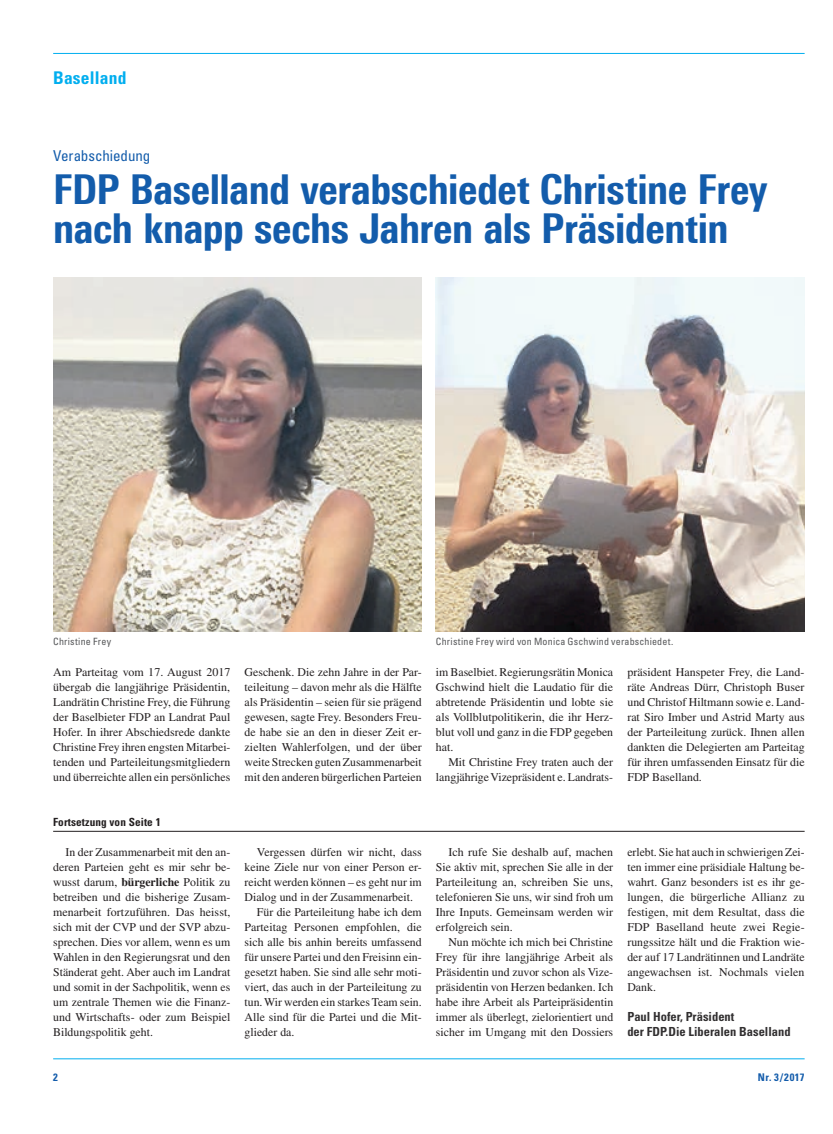
<style>
.page{position:relative;width:833px;height:1134px;background:#fff}
.page>*{position:absolute;margin:0;border:0;box-sizing:border-box;transform-origin:0 0}
.t1{font:800 41.25px/38.8px "Linotype Univers 720 Cn";letter-spacing:-.01em;color:#135cab}
.t2{font:700 condensed 17.5px "Univers LT Std";letter-spacing:.01em;color:#00aeef}
.t3{font:condensed 15px "Univers LT Std";letter-spacing:-.005em;color:#135cab}
.t4{font:700 condensed 12.5px/15px "Univers LT Std";color:#312f30}
.t5{font:11.88px/15px "Times LT Std";color:#231f20;text-align:justify}
.t6{font:700 condensed 11.25px "Univers LT Std";letter-spacing:.01em;color:#231f20}
.t7{font:700 condensed 10.62px "Univers LT Std";letter-spacing:.05em;color:#135cab}
.t8{font:condensed 10px "Univers LT Std";letter-spacing:.02em;color:#57585a}
.s1{font-weight:700}
</style>
<div class="page">
<hr style="left:53px;top:53px;width:751px;height:1px;background:#00aeef">
<hr style="left:53px;top:1058px;width:751px;height:1px;background:#00aeef">
<hr style="left:53px;top:831px;width:751px;height:1px;background:#231f20">
<img style="left:436px;top:277px;width:368px;height:355px">
<img style="left:53px;top:277px;width:369px;height:355px">
<h2 class="t2" style="left:53px;top:67px;width:75px">Baselland</h2>
<p class="t3" style="left:53px;top:147px;width:99px">Verabschiedung</p>
<h1 class="t1" style="left:53px;top:169px;width:716px">FDP Baselland verabschiedet Christine Frey nach knapp sechs Jahren als Präsidentin</h1>
<p class="t8" style="left:53px;top:635px;width:59px">Christine Frey</p>
<p class="t8" style="left:436px;top:635px;width:239px">Christine Frey wird von Monica Gschwind verabschiedet.</p>
<p class="t5" style="left:53px;top:664px;width:179px">Am Parteitag vom 17. August 2017 übergab die langjährige Präsidentin, Landrätin Christine Frey, die Führung der Baselbieter FDP an Landrat Paul Hofer. In ihrer Abschiedsrede dankte Christine Frey ihren engsten Mitarbei&shy;tenden und Parteileitungsmitgliedern und überreichte allen ein persönliches</p>
<p class="t5" style="left:244px;top:664px;width:179px">Geschenk. Die zehn Jahre in der Par&shy;teileitung – davon mehr als die Hälfte als Präsidentin – seien für sie prägend gewesen, sagte Frey. Besonders Freu&shy;de habe sie an den in dieser Zeit er&shy;zielten Wahlerfolgen, und der über weite Strecken guten Zusammenarbeit mit den anderen bürgerlichen Parteien</p>
<p class="t5" style="left:436px;top:664px;width:179px">im Baselbiet. Regierungsrätin Monica Gschwind hielt die Laudatio für die abtretende Präsidentin und lobte sie als Vollblutpolitikerin, die ihr Herz&shy;blut voll und ganz in die FDP gegeben hat.</p>
<p class="t5" style="left:436px;top:754px;width:179px;text-align:right">Mit Christine Frey traten auch der langjährige Vizepräsident e. Landrats-</p>
<p class="t6" style="left:53px;top:815px;width:109px">Fortsetzung von Seite 1</p>
<p class="t5" style="left:53px;top:844px;width:179px;text-indent:12px">In der Zusammenarbeit mit den an&shy;deren Parteien geht es mir sehr be&shy;wusst darum, <span class="s1">bürgerliche</span> Politik zu betreiben und die bisherige Zusam&shy;menarbeit fortzuführen. Das heisst, sich mit der CVP und der SVP abzu&shy;sprechen. Dies vor allem, wenn es um Wahlen in den Regierungsrat und den Ständerat geht. Aber auch im Landrat und somit in der Sachpolitik, wenn es um zentrale Themen wie die Finanz&shy;und Wirtschafts- oder zum Beispiel Bildungspolitik geht.</p>
<p class="t5" style="left:257px;top:844px;width:166px">Vergessen dürfen wir nicht, dass</p>
<p class="t5" style="left:244px;top:859px;width:179px">keine Ziele nur von einer Person er-</p>
<p class="t5" style="left:244px;top:874px;width:179px">reicht werden können – es geht nur im</p>
<p class="t5" style="left:244px;top:889px;width:170px">Dialog und in der Zusammenarbeit.</p>
<p class="t5" style="left:257px;top:904px;width:166px">Für die Parteileitung habe ich dem</p>
<p class="t5" style="left:244px;top:919px;width:179px">Parteitag Personen empfohlen, die</p>
<p class="t5" style="left:244px;top:934px;width:179px">sich alle bis anhin bereits umfassend</p>
<p class="t5" style="left:244px;top:949px;width:179px">für unsere Partei und den Freisinn ein-</p>
<p class="t5" style="left:244px;top:964px;width:179px">gesetzt haben. Sie sind alle sehr moti-</p>
<p class="t5" style="left:244px;top:979px;width:179px">viert, das auch in der Parteileitung zu</p>
<p class="t5" style="left:244px;top:994px;width:179px">tun. Wir werden ein starkes Team sein.</p>
<p class="t5" style="left:244px;top:1009px;width:179px">Alle sind für die Partei und die Mit-</p>
<p class="t5" style="left:244px;top:1024px;width:51px">glieder da.</p>
<p class="t5" style="left:436px;top:844px;width:179px;text-indent:12px">Ich rufe Sie deshalb auf, machen Sie aktiv mit, sprechen Sie alle in der Parteileitung an, schreiben Sie uns, telefonieren Sie uns, wir sind froh um Ihre Inputs. Gemeinsam werden wir erfolgreich sein.</p>
<p class="t5" style="left:436px;top:934px;width:179px;text-indent:12px">Nun möchte ich mich bei Christine Frey für ihre langjährige Arbeit als Präsidentin und zuvor schon als Vize&shy;präsidentin von Herzen bedanken. Ich habe ihre Arbeit als Parteipräsidentin immer als überlegt, zielorientiert und sicher im Umgang mit den Dossiers</p>
<p class="t5" style="left:627px;top:664px;width:179px">präsident Hanspeter Frey, die Land&shy;räte Andreas Dürr, Christoph Buser und Christof Hiltmann sowie e. Land&shy;rat Siro Imber und Astrid Marty aus der Parteileitung zurück. Ihnen allen dankten die Delegierten am Parteitag für ihren umfassenden Einsatz für die FDP Baselland.</p>
<p class="t5" style="left:627px;top:844px;width:179px">erlebt. Sie hat auch in schwierigen Zei&shy;ten immer eine präsidiale Haltung be&shy;wahrt. Ganz besonders ist es ihr ge&shy;lungen, die bürgerliche Allianz zu festigen, mit dem Resultat, dass die FDP Baselland heute zwei Regie&shy;rungssitze hält und die Fraktion wie&shy;der auf 17 Landrätinnen und Landräte angewachsen ist. Nochmals vielen Dank.</p>
<p class="t4" style="left:627px;top:1009px;width:165px">Paul Hofer, Präsident<br>der FDP.Die Liberalen Baselland</p>
<p class="t7" style="left:53px;top:1070px;width:6px">2</p>
<p class="t7" style="left:758px;top:1070px;width:48px">Nr. 3/2017</p>
</div>
